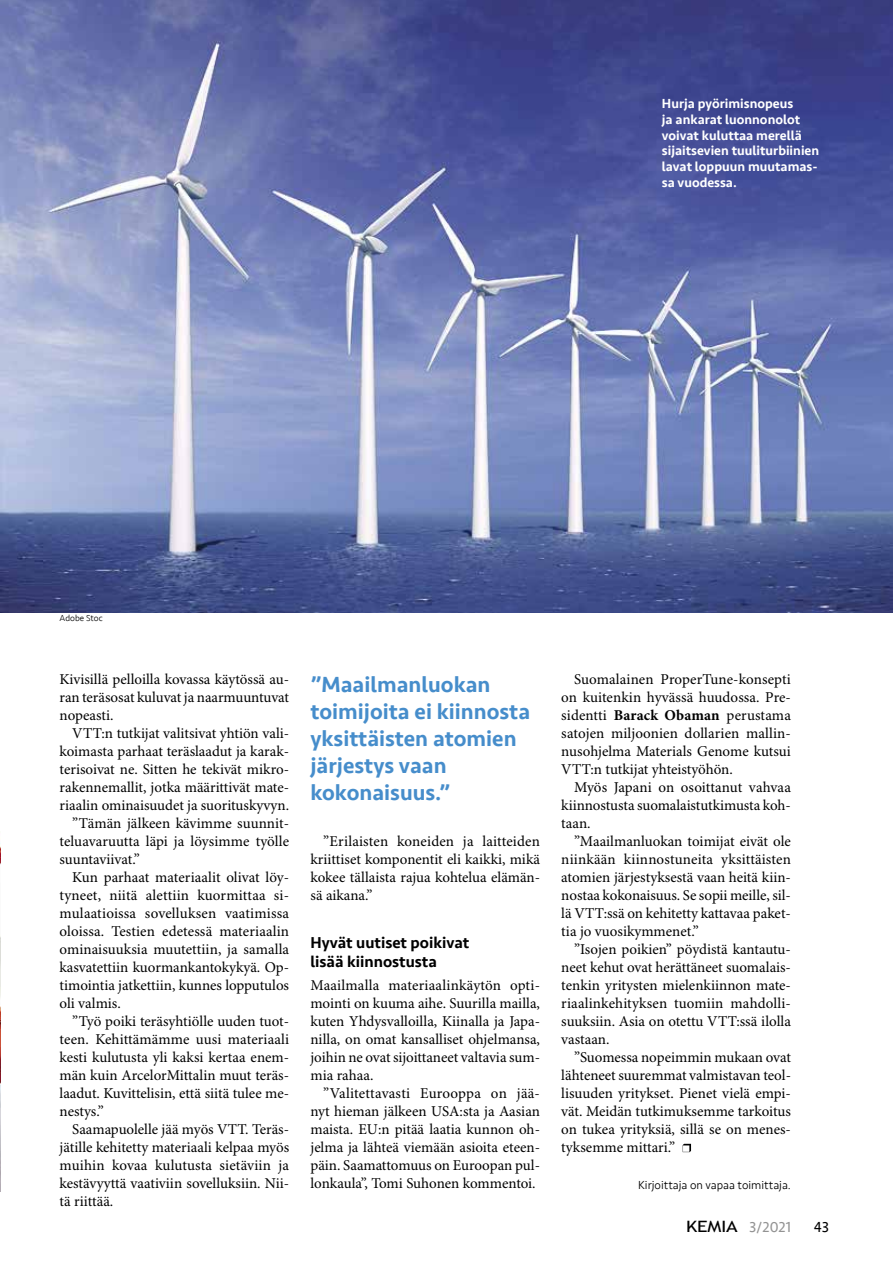
<style>
.page{position:relative;width:893px;height:1263px;background:#fff}
.page>*{position:absolute;margin:0;border:0;box-sizing:border-box;transform-origin:0 0}
.t1{font:500 22.5px/27px "Seravek";color:#468dcb}
.t2{font:500 16.2px/18.9px "Seravek";color:#000}
.t3{font:15px/18px "Minion Pro";color:#000;text-align:justify}
.t4{font:15px "Seravek";color:#939393}
.t5{font:15px "Seravek";color:#000}
.t6{font:500 13.5px/15.8px "Seravek";color:#fff}
.t7{font:300 12px "Seravek";color:#000}
.t8{font:300 9px "Seravek";color:#000}
.s1{font-weight:700}
.s2{font-family:"Trebuchet MS";font-size:15.6px;color:#000}
</style>
<div class="page">
<img style="left:0;top:0;width:893px;height:612px">
<img style="left:0;top:831px;width:1px;height:360px">
<svg style="left:683px;top:1144px;width:8px;height:8px"></svg>
<p class="t6" style="left:662px;top:96px;width:159px">Hurja pyörimisnopeus<br>ja ankarat luonnonolot voivat kuluttaa merellä sijaitsevien tuuliturbiinien lavat loppuun muutamas&shy;sa vuodessa.</p>
<p class="t8" style="left:60px;top:612px;width:45px">Adobe Stoc</p>
<p class="t3" style="left:60px;top:671px;width:231px">Kivisillä pelloilla kovassa käytössä au&shy;ran teräsosat kuluvat ja naarmuuntuvat nopeasti.</p>
<p class="t3" style="left:72px;top:725px;width:218px">VTT:n tutkijat valitsivat yhtiön vali-</p>
<p class="t3" style="left:60px;top:743px;width:231px">koimasta parhaat teräslaadut ja karak-</p>
<p class="t3" style="left:60px;top:761px;width:231px">terisoivat ne. Sitten he tekivät mikro-</p>
<p class="t3" style="left:60px;top:779px;width:231px">rakennemallit, jotka määrittivät mate-</p>
<p class="t3" style="left:60px;top:797px;width:231px">riaalin ominaisuudet ja suorituskyvyn.</p>
<p class="t3" style="left:72px;top:815px;width:218px">”Tämän jälkeen kävimme suunnit-</p>
<p class="t3" style="left:60px;top:833px;width:231px">teluavaruutta läpi ja löysimme työlle</p>
<p class="t3" style="left:60px;top:851px;width:82px">suuntaviivat.”</p>
<p class="t3" style="left:72px;top:869px;width:218px">Kun parhaat materiaalit olivat löy-</p>
<p class="t3" style="left:60px;top:887px;width:231px">tyneet, niitä alettiin kuormittaa si-</p>
<p class="t3" style="left:60px;top:905px;width:231px">mulaatioissa sovelluksen vaatimissa</p>
<p class="t3" style="left:60px;top:923px;width:231px">oloissa. Testien edetessä materiaalin</p>
<p class="t3" style="left:60px;top:941px;width:231px">ominaisuuksia muutettiin, ja samalla</p>
<p class="t3" style="left:60px;top:959px;width:231px">kasvatettiin kuormankantokykyä. Op-</p>
<p class="t3" style="left:60px;top:977px;width:231px">timointia jatkettiin, kunnes lopputulos</p>
<p class="t3" style="left:60px;top:995px;width:63px">oli valmis.</p>
<p class="t3" style="left:72px;top:1013px;width:218px">”Työ poiki teräsyhtiölle uuden tuot-</p>
<p class="t3" style="left:60px;top:1031px;width:231px">teen. Kehittämämme uusi materiaali</p>
<p class="t3" style="left:60px;top:1049px;width:231px">kesti kulutusta yli kaksi kertaa enem-</p>
<p class="t3" style="left:60px;top:1067px;width:231px">män kuin ArcelorMittalin muut teräs-</p>
<p class="t3" style="left:60px;top:1085px;width:231px">laadut. Kuvittelisin, että siitä tulee me-</p>
<p class="t3" style="left:60px;top:1103px;width:46px">nestys.”</p>
<p class="t3" style="left:72px;top:1121px;width:218px">Saamapuolelle jää myös VTT. Teräs-</p>
<p class="t3" style="left:60px;top:1139px;width:231px">jätille kehitetty materiaali kelpaa myös</p>
<p class="t3" style="left:60px;top:1157px;width:231px">muihin kovaa kulutusta sietäviin ja</p>
<p class="t3" style="left:60px;top:1175px;width:231px">kestävyyttä vaativiin sovelluksiin. Nii-</p>
<p class="t3" style="left:60px;top:1193px;width:55px">tä riittää.</p>
<h1 class="t1" style="left:310px;top:671px;width:221px">”Maailmanluokan toimijoita ei kiinnosta yksittäisten atomien järjestys vaan kokonaisuus.”</h1>
<p class="t3" style="left:310px;top:833px;width:231px;text-indent:13px">”Erilaisten koneiden ja laitteiden kriittiset komponentit eli kaikki, mikä kokee tällaista rajua kohtelua elämän&shy;sä aikana.”</p>
<p class="t2" style="left:310px;top:933px;width:161px">Hyvät uutiset poikivat lisää kiinnostusta</p>
<p class="t3" style="left:310px;top:977px;width:231px">Maailmalla materiaalinkäytön opti&shy;mointi on kuuma aihe. Suurilla mailla, kuten Yhdysvalloilla, Kiinalla ja Japa&shy;nilla, on omat kansalliset ohjelmansa, joihin ne ovat sijoittaneet valtavia sum&shy;mia rahaa.</p>
<p class="t3" style="left:310px;top:1085px;width:231px;text-indent:13px">”Valitettavasti Eurooppa on jää&shy;nyt hieman jälkeen USA:sta ja Aasian maista. EU:n pitää laatia kunnon oh&shy;jelma ja lähteä viemään asioita eteen&shy;päin. Saamattomuus on Euroopan pul&shy;lonkaula”, Tomi Suhonen kommentoi.</p>
<p class="t3" style="left:561px;top:671px;width:231px;text-indent:13px">Suomalainen ProperTune-konsepti on kuitenkin hyvässä huudossa. Pre&shy;sidentti <span class="s1">Barack Obaman</span> perustama satojen miljoonien dollarien mallin&shy;nusohjelma Materials Genome kutsui VTT:n tutkijat yhteistyöhön.</p>
<p class="t3" style="left:561px;top:779px;width:231px;text-indent:13px">Myös Japani on osoittanut vahvaa kiinnostusta suomalaistutkimusta koh&shy;taan.</p>
<p class="t3" style="left:561px;top:833px;width:231px;text-indent:13px">”Maailmanluokan toimijat eivät ole niinkään kiinnostuneita yksittäisten atomien järjestyksestä vaan heitä kiin&shy;nostaa kokonaisuus. Se sopii meille, sil&shy;lä VTT:ssä on kehitetty kattavaa paket&shy;tia jo vuosikymmenet.”</p>
<p class="t3" style="left:561px;top:941px;width:231px;text-indent:13px">”Isojen poikien” pöydistä kantautu&shy;neet kehut ovat herättäneet suomalais&shy;tenkin yritysten mielenkiinnon mate&shy;riaalinkehityksen tuomiin mahdolli&shy;suuksiin. Asia on otettu VTT:ssä ilolla vastaan.</p>
<p class="t3" style="left:561px;top:1049px;width:231px;text-indent:13px">”Suomessa nopeimmin mukaan ovat lähteneet suuremmat valmistavan teol&shy;lisuuden yritykset. Pienet vielä empi&shy;vät. Meidän tutkimuksemme tarkoitus on tukea yrityksiä, sillä se on menes&shy;tyksemme mittari.”</p>
<p class="t7" style="left:638px;top:1177px;width:154px">Kirjoittaja on vapaa toimittaja.</p>
<p class="t4" style="left:686px;top:1215px;width:106px"><span class="s2">KEMIA</span> 3/2021</p>
<p class="t5" style="left:814px;top:1215px;width:17px">43</p>
</div>
